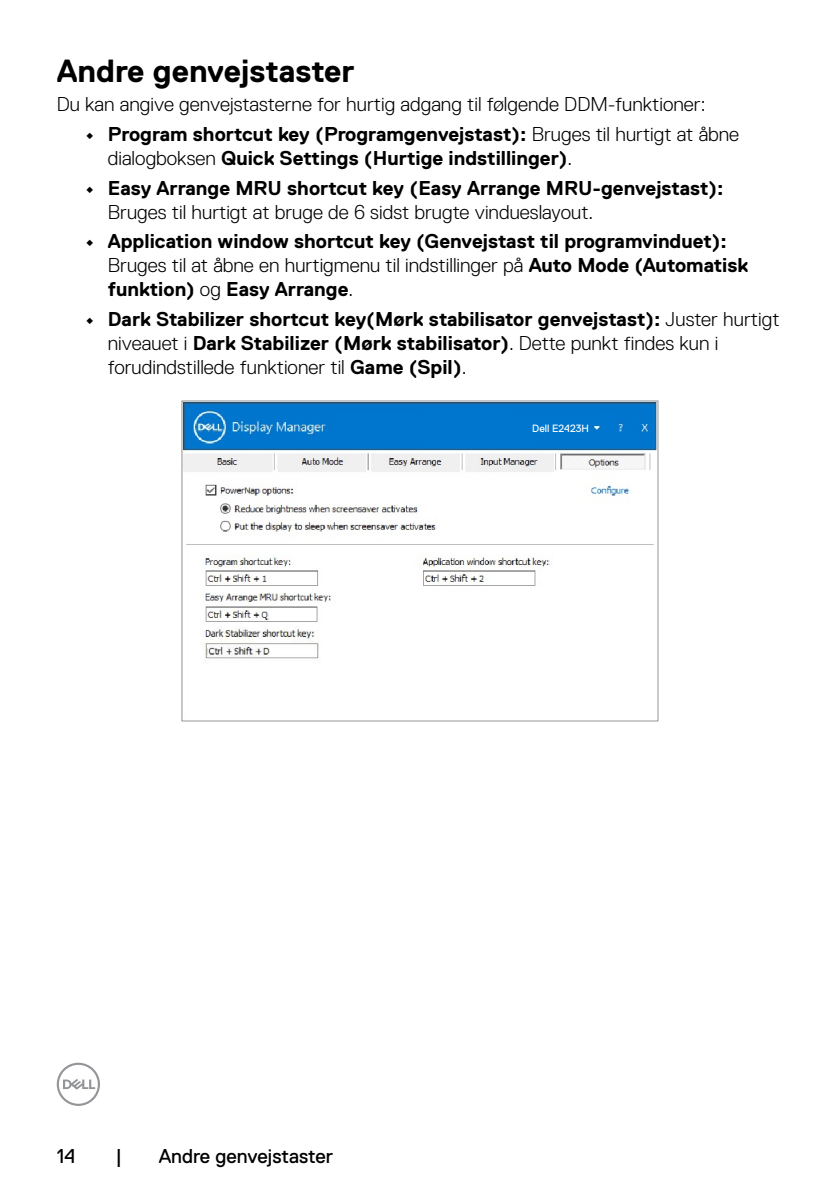
<style>
.page{position:relative;width:840px;height:1191px;background:#fff}
.page>*{position:absolute;margin:0;border:0;box-sizing:border-box;transform-origin:0 0}
.t1{font:700 32px "Dell Replica";color:#000}
.t2{font:700 20px/24px "Dell Replica";color:#000}
.t3{font:300 20px "Dell Replica";color:#000}
.t4{font:20px "Dell Replica";color:#000}
.t5{font:10.6px "Dell Replica";color:#fff}
.s1{font-weight:300}
</style>
<div class="page">
<svg style="left:57px;top:1062px;width:43px;height:44px"></svg>
<img style="left:182px;top:401px;width:475px;height:320px">
<div style="left:515px;top:422px;width:72px;height:12px;background:#0076ce"></div>
<img style="left:202px;top:626px;width:121px;height:37px">
<img style="left:208px;top:645px;width:64px;height:12px">
<h1 class="t1" style="left:57px;top:53px;width:299px">Andre genvejstaster</h1>
<p class="t3" style="left:57px;top:93px;width:649px">Du kan angive genvejstasterne for hurtig adgang til følgende DDM-funktioner:</p>
<p class="t2" style="left:108px;top:122px;width:632px;text-indent:-23px">• Program shortcut key (Programgenvejstast): <span class="s1">Bruges til hurtigt at åbne dialogboksen</span> Quick Settings (Hurtige indstillinger)<span class="s1">.</span></p>
<p class="t2" style="left:85px;top:176px;width:639px">• Easy Arrange MRU shortcut key (Easy Arrange MRU-genvejstast):</p>
<p class="t3" style="left:108px;top:201px;width:486px">Bruges til hurtigt at bruge de 6 sidst brugte vindueslayout.</p>
<p class="t2" style="left:108px;top:230px;width:641px;text-indent:-23px">• Application window shortcut key (Genvejstast til programvinduet):<br><span class="s1">Bruges til at åbne en hurtigmenu til indstillinger på</span> Auto Mode (Automatisk funktion) <span class="s1">og</span> Easy Arrange<span class="s1">.</span></p>
<p class="t2" style="left:108px;top:307px;width:672px;text-indent:-23px">• Dark Stabilizer shortcut key(Mørk stabilisator genvejstast): <span class="s1">Juster hurtigt niveauet i</span> Dark Stabilizer (Mørk stabilisator)<span class="s1">. Dette punkt findes kun i forudindstillede funktioner til</span> Game (Spil)<span class="s1">.</span></p>
<p class="t5" style="left:532px;top:422px;width:58px">Dell E2423H</p>
<p class="t4" style="left:57px;top:1144px;width:20px">14</p>
<p class="t4" style="left:115px;top:1144px;width:8px">|</p>
<p class="t4" style="left:158px;top:1144px;width:176px">Andre genvejstaster</p>
</div>
